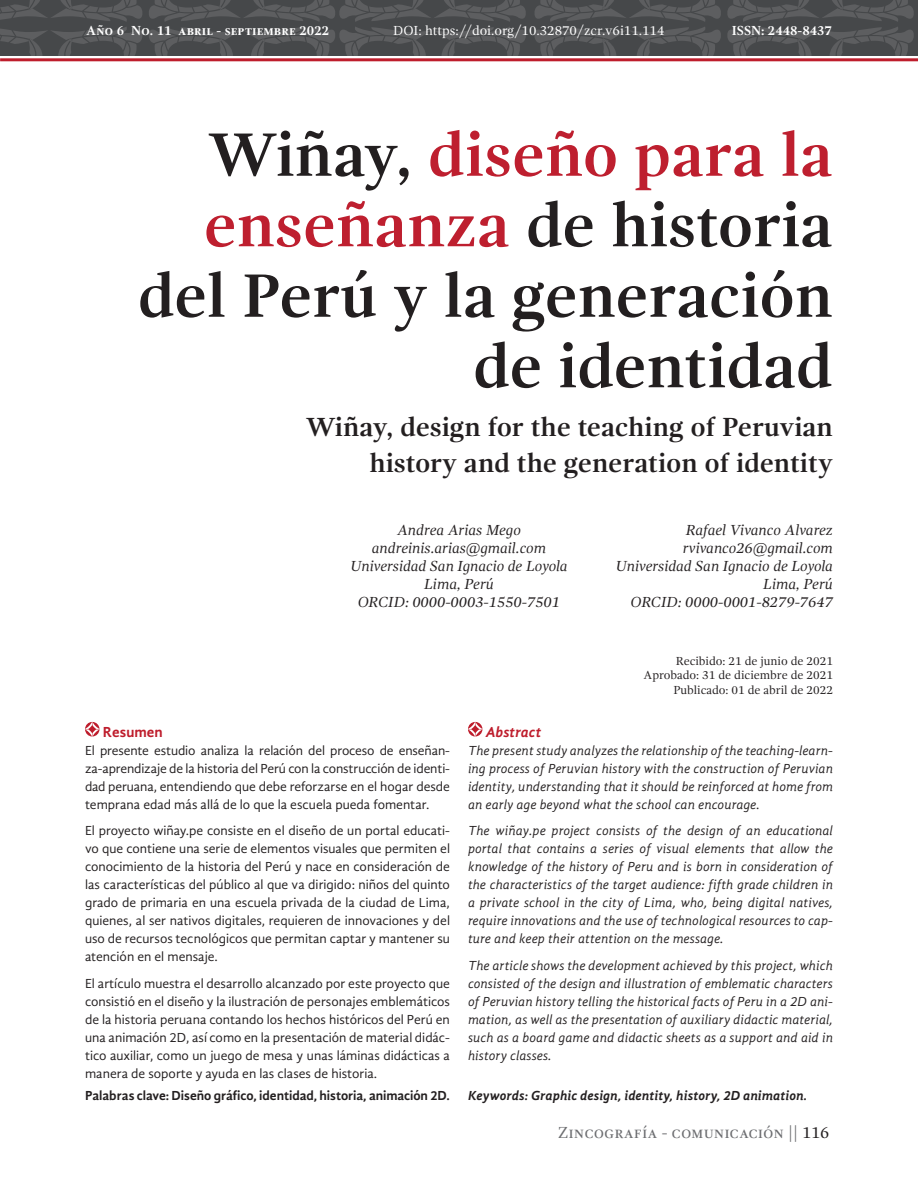
<style>
.page{position:relative;width:918px;height:1188px;background:#fff}
.page>*{position:absolute;margin:0;border:0;box-sizing:border-box;transform-origin:0 0}
.TITULO_LARGO{font:700 63px/70.5px "Gandhi Serif";color:#231f20;text-align:right}
.TITULO_INGLES{font:700 27px/36px "Gandhi Serif";color:#231f20;text-align:right}
.t1{font:16.5px "Gandhi Serif";color:#6c6d70}
.AUTOR_I{font:italic 15px "Gandhi Serif";color:#231f20}
.AUTOR_I-2{font:italic 15px "Gandhi Serif";letter-spacing:-.02em;color:#231f20}
.ABSTRAC_TITULO{font:italic 700 15px "Gandhi Sans";letter-spacing:.005em;color:#be1d2c}
.RESUMEN_TITULO{font:700 15px "Gandhi Sans";letter-spacing:.005em;color:#be1d2c}
.RESUMEN_TEXTO{font:13.5px/18px "Gandhi Sans";color:#231f20;text-align:justify}
.ABSTRACT_TEXTO{font:italic 13.5px/18px "Gandhi Sans";letter-spacing:.01em;color:#231f20;text-align:justify}
.PALABRAS_CLAVE{font:700 13.5px "Gandhi Sans";letter-spacing:-.005em;color:#231f20}
.KEYWORDS{font:italic 700 13.5px "Gandhi Sans";letter-spacing:.005em;color:#231f20}
.t2{font:700 13.5px "Gandhi Serif";color:#fff}
.t3{font:13.5px "Gandhi Serif";color:#fff}
.RECIBIDO{font:12px "Gandhi Serif";color:#231f20}
.s1{color:#be1f2f}
.s2{color:#231f20}
</style>
<div class="page">
<hr style="left:0;top:58px;width:918px;height:3px;background:#be1d2c">
<svg style="left:0;top:0;width:527px;height:56px;background:#4e5052"></svg>
<svg style="left:533px;top:0;width:382px;height:56px;background:#4e5052"></svg>
<svg style="left:85px;top:722px;width:14px;height:14px"></svg>
<svg style="left:468px;top:722px;width:14px;height:14px"></svg>
<p class="t2" style="left:86px;top:23px;width:244px">Año 6 No. 11 abril - septiembre 2022</p>
<p class="t3" style="left:393px;top:23px;width:273px">DOI: https://doi.org/10.32870/zcr.v6i11.114</p>
<p class="t2" style="left:732px;top:23px;width:102px">ISSN: 2448-8437</p>
<p class="TITULO_LARGO" style="left:138px;top:119px;width:697px">Wiñay, <span class="s1">diseño para la enseñanza</span> de historia del Perú y la generación de identidad</p>
<p class="TITULO_INGLES" style="left:305px;top:409px;width:529px">Wiñay, design for the teaching of Peruvian history and the generation of identity</p>
<p class="AUTOR_I" style="left:397px;top:521px;width:125px">Andrea Arias Mego</p>
<p class="AUTOR_I" style="left:372px;top:539px;width:176px">andreinis.arias@gmail.com</p>
<p class="AUTOR_I" style="left:350px;top:557px;width:219px">Universidad San Ignacio de Loyola</p>
<p class="AUTOR_I" style="left:424px;top:575px;width:71px">Lima, Perú</p>
<p class="AUTOR_I" style="left:358px;top:593px;width:204px">ORCID: 0000-0003-1550-7501</p>
<p class="AUTOR_I-2" style="left:686px;top:521px;width:149px">Rafael Vivanco Alvarez</p>
<p class="AUTOR_I" style="left:683px;top:539px;width:152px">rvivanco26@gmail.com</p>
<p class="AUTOR_I" style="left:616px;top:557px;width:219px">Universidad San Ignacio de Loyola</p>
<p class="AUTOR_I" style="left:763px;top:575px;width:71px">Lima, Perú</p>
<p class="AUTOR_I" style="left:631px;top:593px;width:204px">ORCID: 0000-0001-8279-7647</p>
<p class="RECIBIDO" style="left:676px;top:654px;width:159px">Recibido: 21 de junio de 2021</p>
<p class="RECIBIDO" style="left:644px;top:669px;width:191px">Aprobado: 31 de diciembre de 2021</p>
<p class="RECIBIDO" style="left:674px;top:683px;width:161px">Publicado: 01 de abril de 2022</p>
<p class="RESUMEN_TITULO" style="left:103px;top:723px;width:61px">Resumen</p>
<p class="RESUMEN_TEXTO" style="left:85px;top:741px;width:366px">El presente estudio analiza la relación del proceso de enseñan&shy;za-aprendizaje de la historia del Perú con la construcción de identi&shy;dad peruana, entendiendo que debe reforzarse en el hogar desde temprana edad más allá de lo que la escuela pueda fomentar.</p>
<p class="RESUMEN_TEXTO" style="left:85px;top:822px;width:366px">El proyecto wiñay.pe consiste en el diseño de un portal educati&shy;vo que contiene una serie de elementos visuales que permiten el conocimiento de la historia del Perú y nace en consideración de las características del público al que va dirigido: niños del quinto grado de primaria en una escuela privada de la ciudad de Lima, quienes, al ser nativos digitales, requieren de innovaciones y del uso de recursos tecnológicos que permitan captar y mantener su atención en el mensaje.</p>
<p class="RESUMEN_TEXTO" style="left:85px;top:974px;width:367px">El artículo muestra el desarrollo alcanzado por este proyecto que consistió en el diseño y la ilustración de personajes emblemáticos de la historia peruana contando los hechos históricos del Perú en una animación 2D, así como en la presentación de material didác&shy;tico auxiliar, como un juego de mesa y unas láminas didácticas a manera de soporte y ayuda en las clases de historia.</p>
<p class="ABSTRAC_TITULO" style="left:486px;top:723px;width:57px">Abstract</p>
<p class="ABSTRACT_TEXTO" style="left:468px;top:741px;width:367px">The present study analyzes the relationship of the teaching-learn&shy;ing process of Peruvian history with the construction of Peruvian identity, understanding that it should be reinforced at home from an early age beyond what the school can encourage.</p>
<p class="ABSTRACT_TEXTO" style="left:468px;top:822px;width:367px">The wiñay.pe project consists of the design of an educational portal that contains a series of visual elements that allow the knowledge of the history of Peru and is born in consideration of the characteristics of the target audience: fifth grade children in a private school in the city of Lima, who, being digital natives, require innovations and the use of technological resources to cap&shy;ture and keep their attention on the message.</p>
<p class="ABSTRACT_TEXTO" style="left:468px;top:956px;width:366px">The article shows the development achieved by this project, which consisted of the design and illustration of emblematic characters of Peruvian history telling the historical facts of Peru in a 2D ani&shy;mation, as well as the presentation of auxiliary didactic material, such as a board game and didactic sheets as a support and aid in history classes.</p>
<p class="PALABRAS_CLAVE" style="left:85px;top:1087px;width:366px">Palabras clave: Diseño gráfico, identidad, historia, animación 2D.</p>
<p class="KEYWORDS" style="left:468px;top:1087px;width:341px">Keywords: Graphic design, identity, history, 2D animation.</p>
<p class="t1" style="left:558px;top:1124px;width:273px">Zincografía - comunicación || <span class="s2">116</span></p>
</div>
